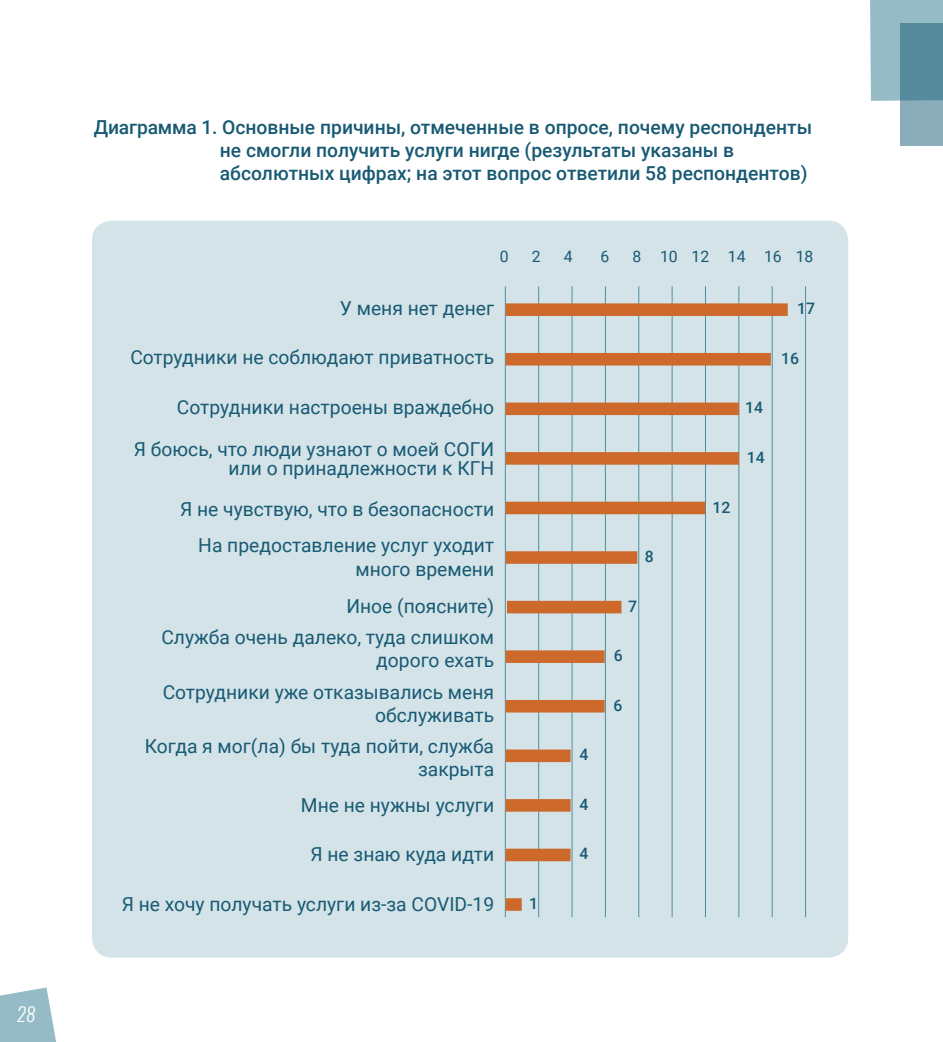
<style>
.page{position:relative;width:943px;height:1042px;background:#fff}
.page>*{position:absolute;margin:0;border:0;box-sizing:border-box;transform-origin:0 0}
.t1{font:19.25px/31.5px "Roboto";color:#185a74;text-align:right}
.t2{font:500 19.25px/23.1px "Roboto";color:#185a74}
.t3{font:italic 300 19.25px "Oswald";color:#fff}
.t4{font:500 15.75px "Roboto";color:#185a74}
.t5{font:15.75px "Roboto";color:#185a74}
</style>
<div class="page">
<svg style="left:0;top:987px;width:56px;height:55px;background:#a4c5ce"></svg>
<div style="left:870px;top:0;width:73px;height:101px;background:#94bbc6"></div>
<svg style="left:900px;top:24px;width:43px;height:122px;background:#6996a7"></svg>
<div style="left:92px;top:221px;width:756px;height:736px;background:#d3e3e8;border-radius:20px"></div>
<hr style="left:505px;top:286px;width:1px;height:631px;background:#4f8fa1">
<hr style="left:538px;top:286px;width:1px;height:631px;background:#4f8fa1">
<hr style="left:571px;top:286px;width:1px;height:631px;background:#4f8fa1">
<hr style="left:605px;top:286px;width:1px;height:631px;background:#4f8fa1">
<hr style="left:638px;top:286px;width:1px;height:631px;background:#4f8fa1">
<hr style="left:671px;top:286px;width:1px;height:631px;background:#4f8fa1">
<hr style="left:705px;top:286px;width:1px;height:631px;background:#4f8fa1">
<hr style="left:738px;top:286px;width:1px;height:631px;background:#4f8fa1">
<hr style="left:771px;top:286px;width:1px;height:631px;background:#4f8fa1">
<hr style="left:805px;top:286px;width:1px;height:631px;background:#4f8fa1">
<div style="left:505px;top:303px;width:282px;height:13px;background:#cd692b;border:4px solid #cd692b"></div>
<div style="left:505px;top:353px;width:265px;height:12px;background:#cd692b"></div>
<div style="left:505px;top:402px;width:234px;height:13px;background:#cd692b;border:4px solid #cd692b"></div>
<div style="left:505px;top:452px;width:234px;height:13px;background:#cd692b;border:4px solid #cd692b"></div>
<div style="left:505px;top:502px;width:200px;height:12px;background:#cd692b"></div>
<div style="left:505px;top:551px;width:132px;height:13px;background:#cd692b;border:4px solid #cd692b"></div>
<div style="left:505px;top:650px;width:99px;height:13px;background:#cd692b;border:4px solid #cd692b"></div>
<div style="left:505px;top:700px;width:99px;height:12px;background:#cd692b"></div>
<div style="left:505px;top:749px;width:65px;height:13px;background:#cd692b;border:4px solid #cd692b"></div>
<div style="left:505px;top:799px;width:65px;height:12px;background:#cd692b;border:4px solid #cd692b"></div>
<div style="left:505px;top:848px;width:65px;height:13px;background:#cd692b;border:4px solid #cd692b"></div>
<div style="left:505px;top:898px;width:16px;height:13px;background:#cd692b;border:4px solid #cd692b"></div>
<div style="left:507px;top:601px;width:114px;height:12px;background:#cd692b"></div>
<p class="t3" style="left:17px;top:1000px;width:20px">28</p>
<p class="t2" style="left:220px;top:115px;width:594px;text-indent:-126px">Диаграмма 1. Основные причины, отмеченные в опросе, почему респонденты не смогли получить услуги нигде (результаты указаны в абсолютных цифрах; на этот вопрос ответили 58 респондентов)</p>
<p class="t5" style="left:500px;top:245px;width:10px">0</p>
<p class="t5" style="left:532px;top:245px;width:10px">2</p>
<p class="t5" style="left:564px;top:245px;width:10px">4</p>
<p class="t5" style="left:600px;top:245px;width:10px">6</p>
<p class="t5" style="left:632px;top:245px;width:182px">8 10 12 14 16 18</p>
<p class="t1" style="left:340px;top:292px;width:156px">У меня нет денег</p>
<p class="t1" style="left:130px;top:341px;width:365px">Сотрудники не соблюдают приватность</p>
<p class="t1" style="left:134px;top:385px;width:362px;line-height:42px">Сотрудники настроены враждебно<br>Я боюсь, что люди узнают о моей СОГИ</p>
<p class="t1" style="left:180px;top:447px;width:315px;line-height:40.6px">или о принадлежности к КГН<br>Я не чувствую, что в безопасности</p>
<p class="t1" style="left:198px;top:533px;width:297px;line-height:23.1px">На предоставление услуг уходит много времени</p>
<p class="t1" style="left:161px;top:589px;width:334px">Иное (поясните)<br>Служба очень далеко, туда слишком</p>
<p class="t1" style="left:163px;top:644px;width:333px">дорого ехать<br>Сотрудники уже отказывались меня</p>
<p class="t1" style="left:145px;top:698px;width:351px">обслуживать<br>Когда я мог(ла) бы туда пойти, служба</p>
<p class="t1" style="left:301px;top:751px;width:195px;line-height:35.4px">закрыта<br>Мне не нужны услуги</p>
<p class="t1" style="left:310px;top:838px;width:185px">Я не знаю куда идти</p>
<p class="t1" style="left:122px;top:887px;width:374px">Я не хочу получать услуги из-за COVID-19</p>
<p class="t4" style="left:529px;top:892px;width:10px">1</p>
<p class="t4" style="left:579px;top:743px;width:10px">4</p>
<p class="t4" style="left:579px;top:793px;width:10px">4</p>
<p class="t4" style="left:579px;top:843px;width:10px">4</p>
<p class="t4" style="left:645px;top:545px;width:10px">8</p>
<p class="t4" style="left:628px;top:595px;width:10px">7</p>
<p class="t4" style="left:614px;top:644px;width:10px">6</p>
<p class="t4" style="left:613px;top:694px;width:10px">6</p>
<p class="t4" style="left:712px;top:496px;width:19px">12</p>
<p class="t4" style="left:745px;top:397px;width:19px">14</p>
<p class="t4" style="left:747px;top:446px;width:19px">14</p>
<p class="t4" style="left:797px;top:298px;width:19px">17</p>
<p class="t4" style="left:781px;top:347px;width:19px">16</p>
</div>
